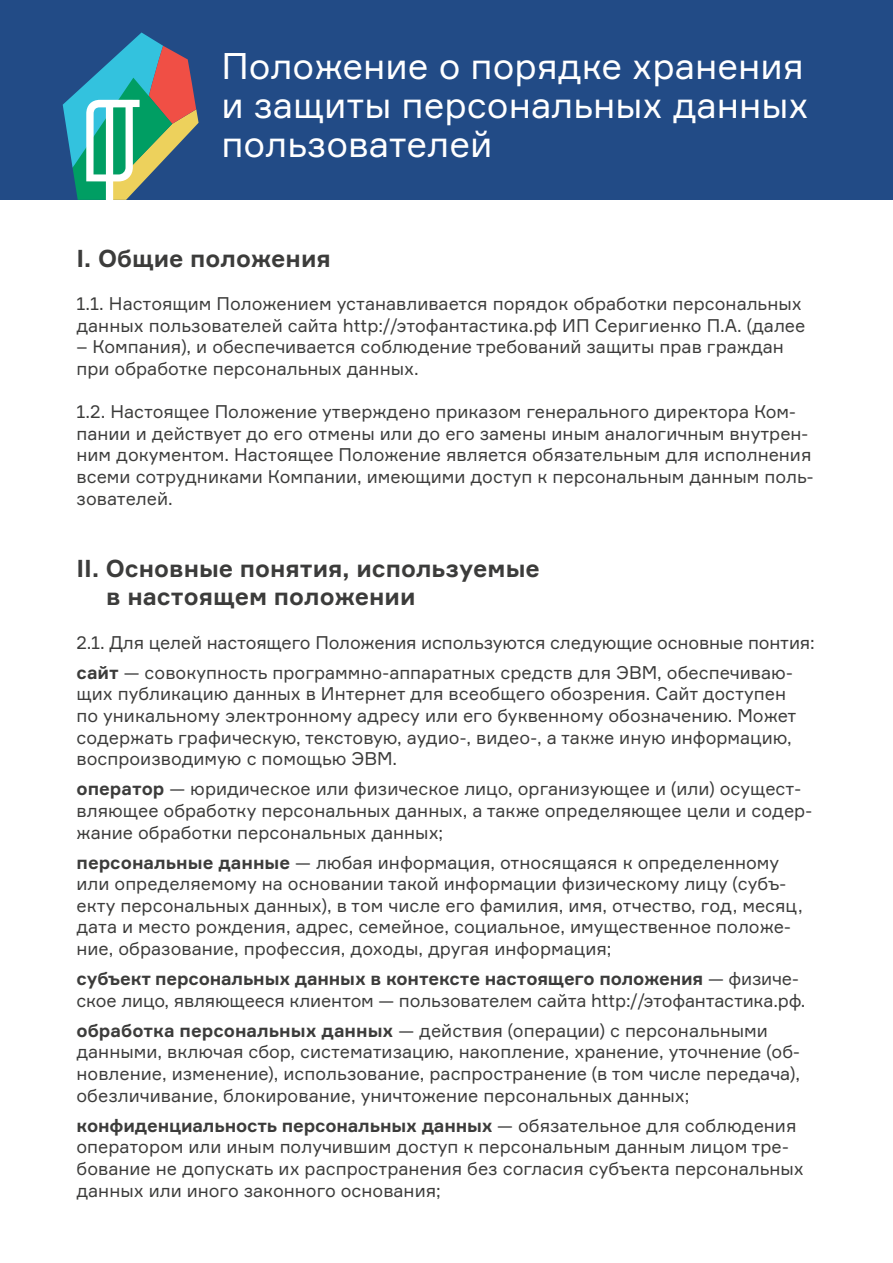
<style>
.page{position:relative;width:893px;height:1263px;background:#fff}
.page>*{position:absolute;margin:0;border:0;box-sizing:border-box;transform-origin:0 0}
.t1{font:36.45px/39px "Formular";color:#fff}
.t2{font:700 24px/28.8px "Formular";color:#3c3c3b}
.t3{font:18px/21.6px "Formular";color:#3c3c3b}
.s1{font-weight:700}
</style>
<div class="page">
<div style="left:0;top:0;width:893px;height:200px;background:#224b86"></div>
<svg style="left:63px;top:32px;width:136px;height:168px"></svg>
<h1 class="t1" style="left:221px;top:46px;width:589px">Положение о порядке хранения и защиты персональных данных пользователей</h1>
<h2 class="t2" style="left:77px;top:244px;width:256px">I. Общие положения</h2>
<p class="t3" style="left:77px;top:293px;width:730px">1.1. Настоящим Положением устанавливается порядок обработки персональных данных пользователей сайта http://этофантастика.рф ИП Серигиенко П.А. (далее</p>
<p class="t3" style="left:77px;top:336px;width:709px">– Компания), и обеспечивается соблюдение требований защиты прав граждан при обработке персональных данных.</p>
<p class="t3" style="left:77px;top:401px;width:738px">1.2. Настоящее Положение утверждено приказом генерального директора Ком&shy;пании и действует до его отмены или до его замены иным аналогичным внутрен&shy;ним документом. Настоящее Положение является обязательным для исполнения всеми сотрудниками Компании, имеющими доступ к персональным данным поль&shy;зователей.</p>
<h2 class="t2" style="left:106px;top:553px;width:435px;text-indent:-30px">II. Основные понятия, используемые в настоящем положении</h2>
<p class="t3" style="left:77px;top:627px;width:740px;line-height:30.2px">2.1. Для целей настоящего Положения используются следующие основные понтия: <span class="s1">сайт</span> — совокупность программно-аппаратных средств для ЭВМ, обеспечиваю-</p>
<p class="t3" style="left:77px;top:683px;width:721px">щих публикацию данных в Интернет для всеобщего обозрения. Сайт доступен по уникальному электронному адресу или его буквенному обозначению. Может содержать графическую, текстовую, аудио-, видео-, а также иную информацию, воспроизводимую с помощью ЭВМ.</p>
<p class="t3" style="left:77px;top:778px;width:737px"><span class="s1">оператор</span> — юридическое или физическое лицо, организующее и (или) осущест&shy;вляющее обработку персональных данных, а также определяющее цели и содер&shy;жание обработки персональных данных;</p>
<p class="t3" style="left:77px;top:851px;width:728px"><span class="s1">персональные данные</span> — любая информация, относящаяся к определенному или определяемому на основании такой информации физическому лицу (субъ&shy;екту персональных данных), в том числе его фамилия, имя, отчество, год, месяц, дата и место рождения, адрес, семейное, социальное, имущественное положе&shy;ние, образование, профессия, доходы, другая информация;</p>
<p class="t3" style="left:77px;top:967px;width:731px"><span class="s1">субъект персональных данных в контексте настоящего положения</span> — физиче&shy;ское лицо, являющееся клиентом — пользователем сайта http://этофантастика.рф.</p>
<p class="t3" style="left:77px;top:1019px;width:725px"><span class="s1">обработка персональных данных</span> — действия (операции) с персональными данными, включая сбор, систематизацию, накопление, хранение, уточнение (об&shy;новление, изменение), использование, распространение (в том числе передача), обезличивание, блокирование, уничтожение персональных данных;</p>
<p class="t3" style="left:77px;top:1114px;width:729px"><span class="s1">конфиденциальность персональных данных</span> — обязательное для соблюдения оператором или иным получившим доступ к персональным данным лицом тре&shy;бование не допускать их распространения без согласия субъекта персональных данных или иного законного основания;</p>
</div>
